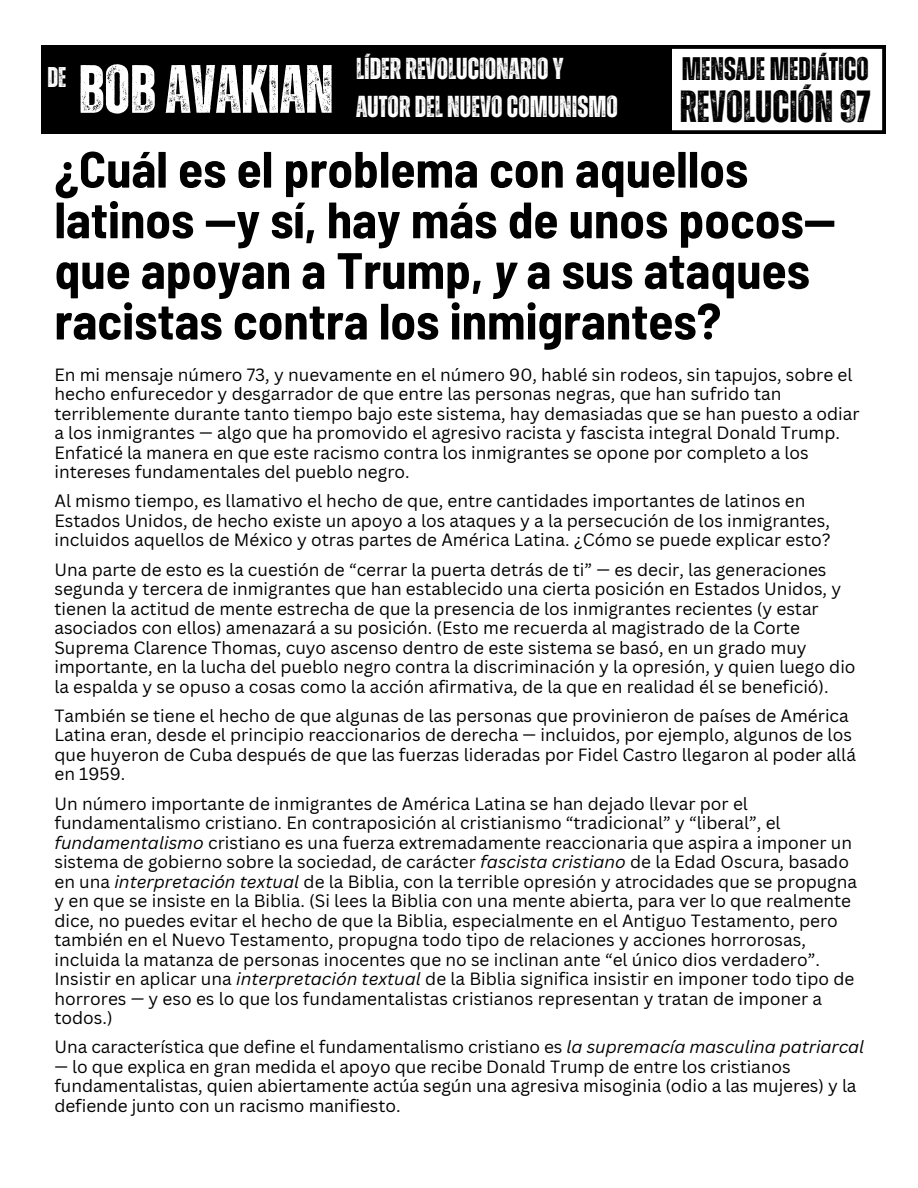
<style>
.page{position:relative;width:918px;height:1188px;background:#fff}
.page>*{position:absolute;margin:0;border:0;box-sizing:border-box;transform-origin:0 0}
.t1{font:700 68.25px "Zuume Rough";color:#fff}
.t2{font:700 semi-condensed 51px/50.7px "Barlow";color:#000}
.t3{font:700 45px "Zuume Rough";color:#000}
.t4{font:700 32.7px "Zuume Rough";color:#000}
.t5{font:700 30.3px "Zuume Rough";color:#fff}
.t6{font:700 28.5px "Zuume Rough";color:#fff}
.t7{font:17.25px/19.5px "Canva Sans";color:#000}
.s1{font-style:italic}
</style>
<div class="page">
<svg style="left:671px;top:46px;width:214px;height:87px"></svg>
<div style="left:41px;top:46px;width:630px;height:88px;background:#000"></div>
<h3 class="t6" style="left:47px;top:64px;width:20px">DE</h3>
<h1 class="t1" style="left:79px;top:58px;width:257px">BOBAVAKIAN</h1>
<h4 class="t5" style="left:356px;top:55px;width:209px">LÍDERREVOLUCIONARIOY</h4>
<h4 class="t5" style="left:356px;top:92px;width:263px">AUTORDEL NUEVOCOMUNISMO</h4>
<h3 class="t4" style="left:682px;top:54px;width:189px">MENSAJEMEDIÁTICO</h3>
<h3 class="t3" style="left:680px;top:86px;width:192px">REVOLUCIÓN 97</h3>
<h2 class="t2" style="left:54px;top:142px;width:783px">¿Cuál es el problema con aquellos latinos —y sí, hay más de unos pocos— que apoyan a Trump, <span class="s1">y</span> a sus ataques racistas contra los inmigrantes?</h2>
<p class="t7" style="left:54px;top:364px;width:807px">En mi mensaje número 73, y nuevamente en el número 90, hablé sin rodeos, sin tapujos, sobre el hecho enfurecedor y desgarrador de que entre las personas negras, que han sufrido tan terriblemente durante tanto tiempo bajo este sistema, hay demasiadas que se han puesto a odiar a los inmigrantes — algo que ha promovido el agresivo racista y fascista integral Donald Trump.<br>Enfaticé la manera en que este racismo contra los inmigrantes se opone por completo a los intereses fundamentales del pueblo negro.</p>
<p class="t7" style="left:54px;top:491px;width:778px">Al mismo tiempo, es llamativo el hecho de que, entre cantidades importantes de latinos en<br>Estados Unidos, de hecho existe un apoyo a los ataques y a la persecución de los inmigrantes, incluidos aquellos de México y otras partes de América Latina. ¿Cómo se puede explicar esto?</p>
<p class="t7" style="left:54px;top:559px;width:803px">Una parte de esto es la cuestión de “cerrar la puerta detrás de ti” — es decir, las generaciones segunda y tercera de inmigrantes que han establecido una cierta posición en Estados Unidos, y tienen la actitud de mente estrecha de que la presencia de los inmigrantes recientes (y estar asociados con ellos) amenazará a su posición. (Esto me recuerda al magistrado de la Corte Suprema Clarence Thomas, cuyo ascenso dentro de este sistema se basó, en un grado muy importante, en la lucha del pueblo negro contra la discriminación y la opresión, y quien luego dio la espalda y se opuso a cosas como la acción afirmativa, de la que en realidad él se benefició).</p>
<p class="t7" style="left:54px;top:705px;width:803px">También se tiene el hecho de que algunas de las personas que provinieron de países de América Latina eran, desde el principio reaccionarios de derecha — incluidos, por ejemplo, algunos de los que huyeron de Cuba después de que las fuerzas lideradas por Fidel Castro llegaron al poder allá en 1959.</p>
<p class="t7" style="left:54px;top:793px;width:804px">Un número importante de inmigrantes de América Latina se han dejado llevar por el fundamentalismo cristiano. En contraposición al cristianismo “tradicional” y “liberal”, el <span class="s1">fundamentalismo</span> cristiano es una fuerza extremadamente reaccionaria que aspira a imponer un sistema de gobierno sobre la sociedad, de carácter <span class="s1">fascista cristiano</span> de la Edad Oscura, basado en una <span class="s1">interpretación textual</span> de la Biblia, con la terrible opresión y atrocidades que se propugna y en que se insiste en la Biblia. (Si lees la Biblia con una mente abierta, para ver lo que realmente dice, no puedes evitar el hecho de que la Biblia, especialmente en el Antiguo Testamento, pero también en el Nuevo Testamento, propugna todo tipo de relaciones y acciones horrorosas, incluida la matanza de personas inocentes que no se inclinan ante “el único dios verdadero”.<br>Insistir en aplicar una <span class="s1">interpretación textual</span> de la Biblia significa insistir en imponer todo tipo de horrores — y eso es lo que los fundamentalistas cristianos representan y tratan de imponer a todos.)</p>
<p class="t7" style="left:54px;top:1037px;width:811px">Una característica que define el fundamentalismo cristiano es <span class="s1">la supremacía masculina patriarcal</span></p>
<p class="t7" style="left:54px;top:1056px;width:804px">— lo que explica en gran medida el apoyo que recibe Donald Trump de entre los cristianos fundamentalistas, quien abiertamente actúa según una agresiva misoginia (odio a las mujeres) y la defiende junto con un racismo manifiesto.</p>
</div>
